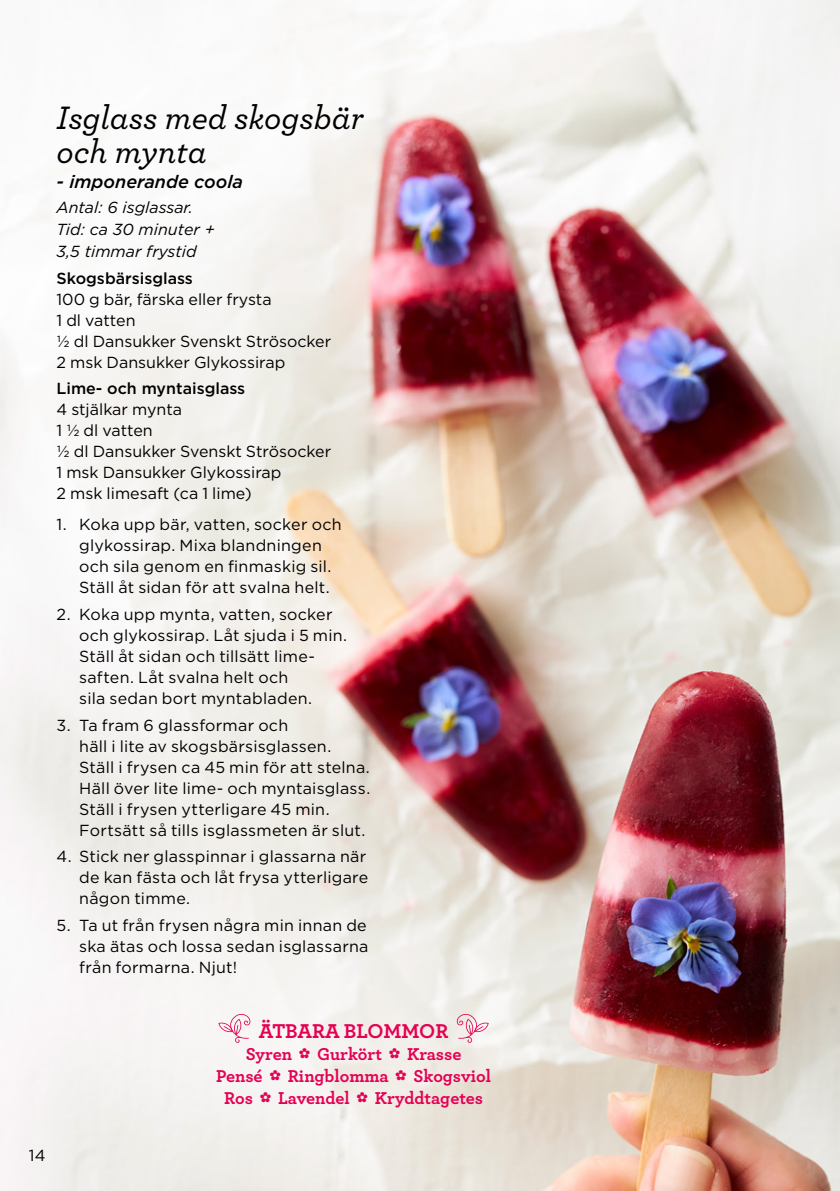
<style>
.page{position:relative;width:840px;height:1191px;background:#fff}
.page>*{position:absolute;margin:0;border:0;box-sizing:border-box;transform-origin:0 0}
.t1{font:italic 500 34px/34px "Archer";color:#000}
.t2{font:700 21px "Archer";letter-spacing:-.01em;color:#e50053}
.t3{font:700 18px/22px "Archer";color:#e50053;text-align:center}
.t4{font:italic 500 18px "Gotham";color:#000}
.t5{font:16px/21px "Gotham";letter-spacing:.01em;color:#000}
.t6{font:italic 16px/22px "Gotham";color:#000}
.t7{font:500 16px "Gotham";color:#000}
</style>
<div class="page">
<img style="left:0;top:0;width:839px;height:1191px">
<svg style="left:218px;top:1013px;width:32px;height:30px"></svg>
<svg style="left:456px;top:1013px;width:32px;height:30px"></svg>
<h1 class="t1" style="left:56px;top:99px;width:309px">Isglass med skogsbär och mynta</h1>
<p class="t4" style="left:56px;top:170px;width:188px">- imponerande coola</p>
<p class="t6" style="left:56px;top:196px;width:159px">Antal: 6 isglassar.<br>Tid: ca 30 minuter +<br>3,5 timmar frystid</p>
<p class="t7" style="left:56px;top:267px;width:138px">Skogsbärsisglass</p>
<p class="t5" style="left:56px;top:288px;width:276px">100 g bär, färska eller frysta<br>1 dl vatten<br>1/2 dl Dansukker Svenskt Strösocker<br>2 msk Dansukker Glykossirap</p>
<p class="t7" style="left:56px;top:378px;width:190px">Lime- och myntaisglass</p>
<p class="t5" style="left:56px;top:399px;width:276px">4 stjälkar mynta<br>1 1/2 dl vatten<br>1/2 dl Dansukker Svenskt Strösocker<br>1 msk Dansukker Glykossirap<br>2 msk limesaft (ca 1 lime)</p>
<p class="t5" style="left:79px;top:514px;width:264px;text-indent:-23px">1. Koka upp bär, vatten, socker och glykossirap. Mixa blandningen och sila genom en finmaskig sil.<br>Ställ åt sidan för att svalna helt.</p>
<p class="t5" style="left:79px;top:603px;width:269px;text-indent:-23px">2. Koka upp mynta, vatten, socker och glykossirap. Låt sjuda i 5 min.<br>Ställ åt sidan och tillsätt lime&shy;saften. Låt svalna helt och<br>sila sedan bort myntabladen.</p>
<p class="t5" style="left:79px;top:714px;width:292px;text-indent:-23px">3. Ta fram 6 glassformar och<br>häll i lite av skogsbärsisglassen.<br>Ställ i frysen ca 45 min för att stelna.<br>Häll över lite lime- och myntaisglass.<br>Ställ i frysen ytterligare 45 min.<br>Fortsätt så tills isglassmeten är slut.</p>
<p class="t5" style="left:79px;top:846px;width:290px;text-indent:-23px">4. Stick ner glasspinnar i glassarna när de kan fästa och låt frysa ytterligare någon timme.</p>
<p class="t5" style="left:79px;top:914px;width:290px;text-align:justify;text-indent:-23px">5. Ta ut från frysen några min innan de ska ätas och lossa sedan isglassarna från formarna. Njut!</p>
<p class="t5" style="left:29px;top:1144px;width:18px">14</p>
<h2 class="t2" style="left:258px;top:1014px;width:191px">ÄTBARA BLOMMOR</h2>
<p class="t3" style="left:216px;top:1041px;width:276px">Syren ✿ Gurkört ✿ Krasse<br>Pensé ✿ Ringblomma ✿ Skogsviol<br>Ros ✿ Lavendel ✿ Kryddtagetes</p>
</div>
